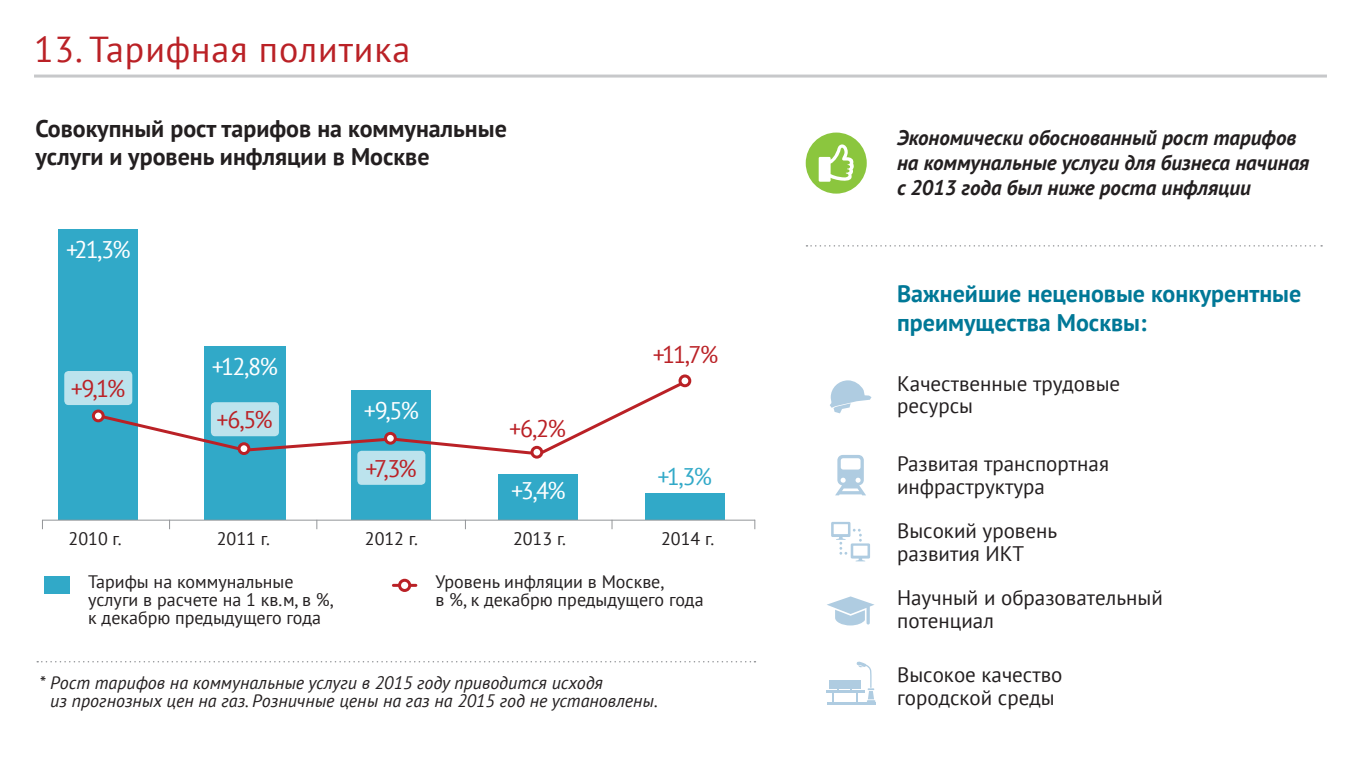
<style>
.page{position:relative;width:1361px;height:766px;background:#fff}
.page>*{position:absolute;margin:0;border:0;box-sizing:border-box;transform-origin:0 0}
.t1{font:36px "PT Sans";letter-spacing:.025em;color:#ba2126}
.t2{font:700 24px/28.8px "PT Sans";color:#231f20}
.t3{font:700 24px/28.8px "PT Sans";color:#007897}
.t4{font:24px "PT Sans";color:#ba2126}
.t5{font:24px "PT Sans";color:#fff}
.t6{font:24px "PT Sans";color:#31a9c8}
.t7{font:21px/22.5px "PT Sans";color:#231f20}
.t8{font:italic 700 21px/25.2px "PT Sans";color:#231f20}
.t9{font:18px/18px "PT Sans";color:#231f20}
.t10{font:italic 18px/18px "PT Sans";color:#231f20}
</style>
<div class="page">
<hr style="left:34px;top:74px;width:1293px;height:3px;background:#c7c8ca">
<div style="left:45px;top:576px;width:25px;height:17px;background:#31a9c8"></div>
<hr style="left:393px;top:583px;width:23px;height:3px;background:#ba2126">
<div style="left:399px;top:580px;width:11px;height:10px;background:#fff;border-radius:50%"></div>
<div style="left:398px;top:578px;width:13px;height:13px;border:3px solid #ba2126;border-radius:50%"></div>
<div style="left:58px;top:229px;width:80px;height:290px;background:#31a9c8"></div>
<div style="left:204px;top:346px;width:81px;height:173px;background:#31a9c8"></div>
<div style="left:351px;top:390px;width:80px;height:129px;background:#31a9c8"></div>
<div style="left:498px;top:474px;width:80px;height:45px;background:#31a9c8"></div>
<div style="left:645px;top:493px;width:80px;height:26px;background:#31a9c8"></div>
<svg style="left:94px;top:377px;width:597px;height:80px"></svg>
<div style="left:93px;top:411px;width:10px;height:9px;background:#fff;border-radius:50%"></div>
<div style="left:92px;top:409px;width:13px;height:13px;border:3px solid #ba2126;border-radius:50%"></div>
<div style="left:239px;top:443px;width:10px;height:10px;background:#fff;border-radius:50%"></div>
<div style="left:238px;top:442px;width:12px;height:13px;border:3px solid #ba2126;border-radius:50%"></div>
<div style="left:385px;top:433px;width:10px;height:10px;background:#fff;border-radius:50%"></div>
<div style="left:384px;top:432px;width:13px;height:12px;border:3px solid #ba2126;border-radius:50%"></div>
<svg style="left:532px;top:447px;width:10px;height:10px"></svg>
<div style="left:530px;top:445px;width:13px;height:13px;border:3px solid #ba2126;border-radius:50%"></div>
<div style="left:680px;top:376px;width:10px;height:9px;background:#fff;border-radius:50%"></div>
<div style="left:678px;top:374px;width:13px;height:13px;border:3px solid #ba2126;border-radius:50%"></div>
<div style="left:64px;top:371px;width:68px;height:34px;background:#bce3ed;border-radius:4px"></div>
<div style="left:211px;top:402px;width:68px;height:34px;background:#bce3ed;border-radius:4px"></div>
<div style="left:357px;top:450px;width:68px;height:34px;background:#bce3ed;border-radius:4px"></div>
<hr style="left:42px;top:519px;width:713px;height:1px;background:#939598">
<div style="left:806px;top:132px;width:61px;height:61px;background:#8bc63e;border-radius:50%"></div>
<svg style="left:818px;top:144px;width:36px;height:38px"></svg>
<svg style="left:37px;top:661px;width:718px;height:1px"></svg>
<svg style="left:806px;top:245px;width:516px;height:1px"></svg>
<svg style="left:830px;top:380px;width:41px;height:33px"></svg>
<svg style="left:835px;top:455px;width:31px;height:40px"></svg>
<svg style="left:831px;top:521px;width:39px;height:40px"></svg>
<svg style="left:827px;top:596px;width:47px;height:29px"></svg>
<hr style="left:826px;top:702px;width:49px;height:2px;background:#afcce1">
<hr style="left:829px;top:680px;width:31px;height:2px;background:#afcce1">
<hr style="left:829px;top:683px;width:31px;height:2px;background:#afcce1">
<hr style="left:829px;top:686px;width:31px;height:2px;background:#afcce1">
<hr style="left:826px;top:690px;width:38px;height:2px;background:#afcce1">
<svg style="left:831px;top:682px;width:8px;height:20px"></svg>
<svg style="left:850px;top:661px;width:25px;height:41px"></svg>
<h1 class="t1" style="left:34px;top:26px;width:378px">13. Тарифная политика</h1>
<h2 class="t2" style="left:35px;top:113px;width:473px">Совокупный рост тарифов на коммунальные услуги и уровень инфляции в Москве</h2>
<p class="t8" style="left:897px;top:125px;width:414px">Экономически обоснованный рост тарифов на коммунальные услуги для бизнеса начиная с 2013 года был ниже роста инфляции</p>
<h2 class="t5" style="left:66px;top:234px;width:66px">+21,3%</h2>
<h2 class="t4" style="left:71px;top:373px;width:56px">+9,1%</h2>
<h2 class="t5" style="left:212px;top:351px;width:68px">+12,8%</h2>
<h2 class="t4" style="left:216px;top:404px;width:58px">+6,5%</h2>
<h2 class="t5" style="left:364px;top:395px;width:57px">+9,5%</h2>
<h2 class="t4" style="left:365px;top:453px;width:53px">+7,3%</h2>
<h2 class="t4" style="left:509px;top:413px;width:58px">+6,2%</h2>
<h2 class="t5" style="left:511px;top:474px;width:56px">+3,4%</h2>
<h2 class="t4" style="left:653px;top:339px;width:67px">+11,7%</h2>
<h2 class="t6" style="left:657px;top:460px;width:56px">+1,3%</h2>
<p class="t9" style="left:69px;top:529px;width:55px">2010 г.</p>
<p class="t9" style="left:217px;top:529px;width:55px">2011 г.</p>
<p class="t9" style="left:365px;top:529px;width:55px">2012 г.</p>
<p class="t9" style="left:513px;top:529px;width:55px">2013 г.</p>
<p class="t9" style="left:661px;top:529px;width:55px">2014 г.</p>
<p class="t9" style="left:88px;top:572px;width:247px">Тарифы на коммунальные услуги в расчете на 1 кв.м, в %, к декабрю предыдущего года</p>
<p class="t9" style="left:435px;top:572px;width:270px">Уровень инфляции в Москве,<br>в %, к декабрю предыдущего года</p>
<p class="t10" style="left:50px;top:673px;width:609px;text-indent:-11px">* Рост тарифов на коммунальные услуги в 2015 году приводится исходя<br>из прогнозных цен на газ. Розничные цены на газ на 2015 год не установлены.</p>
<h2 class="t3" style="left:897px;top:279px;width:406px">Важнейшие неценовые конкурентные преимущества Москвы:</h2>
<p class="t7" style="left:897px;top:371px;width:225px">Качественные трудовые ресурсы</p>
<p class="t7" style="left:897px;top:452px;width:213px">Развитая транспортная инфраструктура</p>
<p class="t7" style="left:897px;top:518px;width:162px">Высокий уровень развития ИКТ</p>
<p class="t7" style="left:897px;top:586px;width:267px">Научный и образовательный потенциал</p>
<p class="t7" style="left:897px;top:663px;width:167px">Высокое качество городской среды</p>
</div>
